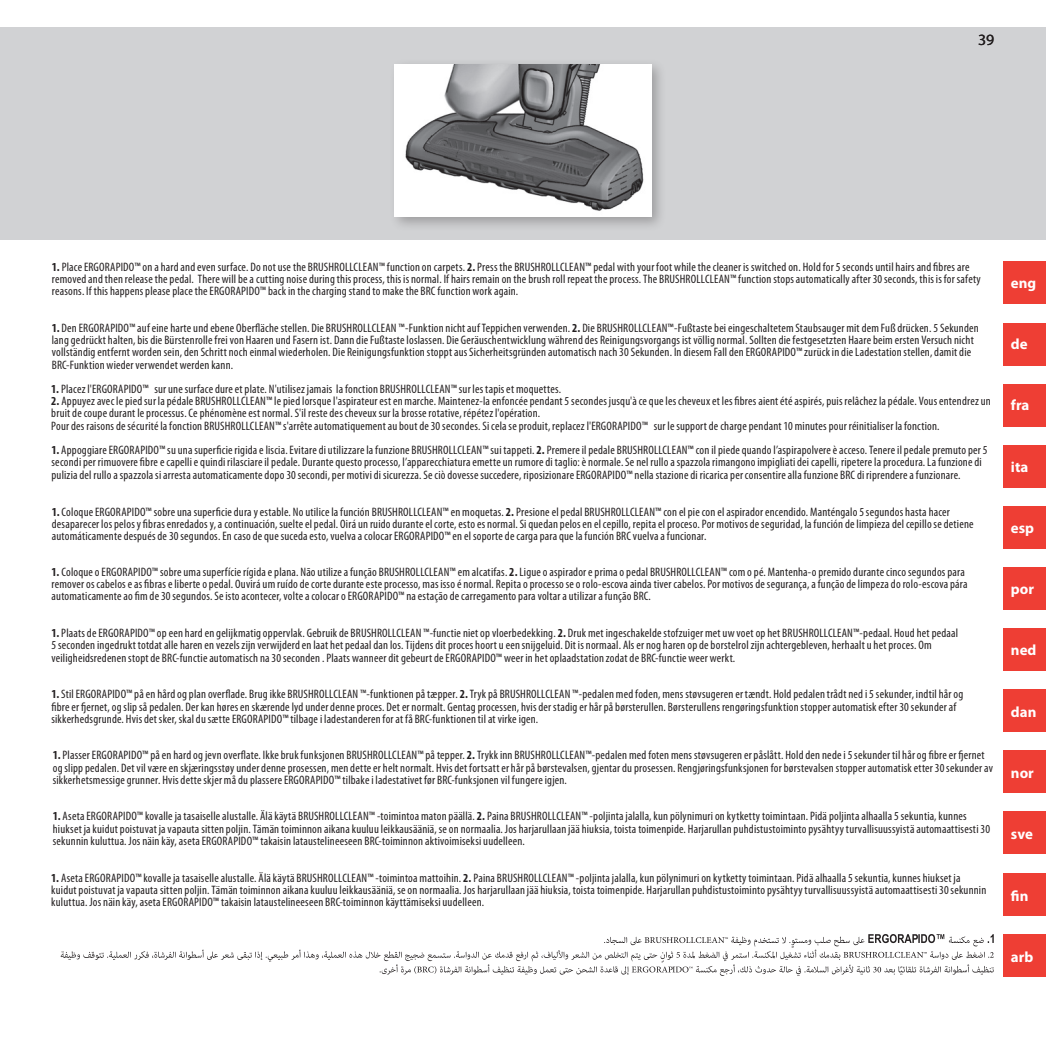
<style>
.page{position:relative;width:1046px;height:1046px;background:#fff}
.page>*{position:absolute;margin:0;border:0;box-sizing:border-box;transform-origin:0 0}
.t1{font:15.75px "Myriad Pro";color:#231f20}
.t2{font:700 14.88px "Myriad Pro";color:#fff}
.Bold{font:condensed 12.25px/12.2px "Myriad Pro";letter-spacing:.015em;color:#231f20}
.Italic{font:condensed 12.25px/12.2px "Myriad Pro";letter-spacing:.015em;color:#231f20}
.s1{font-weight:700}
</style>
<div class="page">
<div style="left:0;top:27px;width:1046px;height:25px;background:#d1d2d4"></div>
<div style="left:0;top:50px;width:1046px;height:190px;background:#d1d2d4"></div>
<div style="left:1003px;top:689px;width:43px;height:43px;background:#ee3e34"></div>
<div style="left:1003px;top:933px;width:43px;height:43px;background:#ee3e34"></div>
<div style="left:1003px;top:628px;width:43px;height:43px;background:#ee3e34"></div>
<div style="left:1003px;top:872px;width:43px;height:43px;background:#ee3e34"></div>
<div style="left:1003px;top:567px;width:43px;height:42px;background:#ee3e34"></div>
<div style="left:1003px;top:811px;width:43px;height:43px;background:#ee3e34"></div>
<div style="left:1003px;top:506px;width:43px;height:43px;background:#ee3e34"></div>
<div style="left:1003px;top:750px;width:43px;height:43px;background:#ee3e34"></div>
<div style="left:1003px;top:445px;width:43px;height:43px;background:#ee3e34"></div>
<div style="left:1003px;top:383px;width:43px;height:43px;background:#ee3e34"></div>
<div style="left:1003px;top:322px;width:43px;height:43px;background:#ee3e34"></div>
<div style="left:1003px;top:261px;width:43px;height:43px;background:#ee3e34"></div>
<div style="left:389px;top:59px;width:278px;height:173px;background:#231f20;opacity:.3"></div>
<img style="left:394px;top:64px;width:257px;height:152px">
<svg style="left:61px;top:934px;width:933px;height:42px"></svg>
<p class="t1" style="left:978px;top:30px;width:18px">39</p>
<p class="Bold" style="left:52px;top:260px;width:930px"><span class="s1">1.</span> Place ERGORAPIDO™ on a hard and even surface. Do not use the BRUSHROLLCLEAN™ function on carpets. <span class="s1">2.</span> Press the BRUSHROLLCLEAN™ pedal with your foot while the cleaner is switched on. Hold for 5 seconds until hairs and fibres are removed and then release the pedal. There will be a cutting noise during this process, this is normal. If hairs remain on the brush roll repeat the process. The BRUSHROLLCLEAN™ function stops automatically after 30 seconds, this is for safety reasons. If this happens please place the ERGORAPIDO™ back in the charging stand to make the BRC function work again.</p>
<p class="Bold" style="left:52px;top:322px;width:928px"><span class="s1">1.</span> Den ERGORAPIDO™ auf eine harte und ebene Oberfläche stellen. Die BRUSHROLLCLEAN ™-Funktion nicht auf Teppichen verwenden. <span class="s1">2.</span> Die BRUSHROLLCLEAN™-Fußtaste bei eingeschaltetem Staubsauger mit dem Fuß drücken. 5 Sekunden lang gedrückt halten, bis die Bürstenrolle frei von Haaren und Fasern ist. Dann die Fußtaste loslassen. Die Geräuschentwicklung während des Reinigungsvorgangs ist völlig normal. Sollten die festgesetzten Haare beim ersten Versuch nicht vollständig entfernt worden sein, den Schritt noch einmal wiederholen. Die Reinigungsfunktion stoppt aus Sicherheitsgründen automatisch nach 30 Sekunden. In diesem Fall den ERGORAPIDO™ zurück in die Ladestation stellen, damit die BRC-Funktion wieder verwendet werden kann.</p>
<p class="Bold" style="left:51px;top:382px;width:511px"><span class="s1">1.</span> Placez l'ERGORAPIDO™ sur une surface dure et plate. N'utilisez jamais la fonction BRUSHROLLCLEAN™ sur les tapis et moquettes.</p>
<p class="Bold" style="left:51px;top:395px;width:941px"><span class="s1">2.</span> Appuyez avec le pied sur la pédale BRUSHROLLCLEAN™ le pied lorsque l'aspirateur est en marche. Maintenez-la enfoncée pendant 5 secondes jusqu'à ce que les cheveux et les fibres aient été aspirés, puis relâchez la pédale. Vous entendrez un bruit de coupe durant le processus. Ce phénomène est normal. S'il reste des cheveux sur la brosse rotative, répétez l'opération.</p>
<p class="Bold" style="left:51px;top:419px;width:890px">Pour des raisons de sécurité la fonction BRUSHROLLCLEAN™ s'arrête automatiquement au bout de 30 secondes. Si cela se produit, replacez l'ERGORAPIDO™ sur le support de charge pendant 10 minutes pour réinitialiser la fonction.</p>
<p class="Bold" style="left:52px;top:444px;width:937px"><span class="s1">1.</span> Appoggiare ERGORAPIDO™ su una superficie rigida e liscia. Evitare di utilizzare la funzione BRUSHROLLCLEAN™ sui tappeti. <span class="s1">2.</span> Premere il pedale BRUSHROLLCLEAN™ con il piede quando l’aspirapolvere è acceso. Tenere il pedale premuto per 5 secondi per rimuovere fibre e capelli e quindi rilasciare il pedale. Durante questo processo, l’apparecchiatura emette un rumore di taglio: è normale. Se nel rullo a spazzola rimangono impigliati dei capelli, ripetere la procedura. La funzione di pulizia del rullo a spazzola si arresta automaticamente dopo 30 secondi, per motivi di sicurezza. Se ciò dovesse succedere, riposizionare ERGORAPIDO™ nella stazione di ricarica per consentire alla funzione BRC di riprendere a funzionare.</p>
<p class="Bold" style="left:52px;top:505px;width:923px"><span class="s1">1.</span> Coloque ERGORAPIDO™ sobre una superficie dura y estable. No utilice la función BRUSHROLLCLEAN™ en moquetas. <span class="s1">2.</span> Presione el pedal BRUSHROLLCLEAN™ con el pie con el aspirador encendido. Manténgalo 5 segundos hasta hacer desaparecer los pelos y fibras enredados y, a continuación, suelte el pedal. Oirá un ruido durante el corte, esto es normal. Si quedan pelos en el cepillo, repita el proceso. Por motivos de seguridad, la función de limpieza del cepillo se detiene automáticamente después de 30 segundos. En caso de que suceda esto, vuelva a colocar ERGORAPIDO™ en el soporte de carga para que la función BRC vuelva a funcionar.</p>
<p class="Bold" style="left:52px;top:565px;width:917px"><span class="s1">1.</span> Coloque o ERGORAPIDO™ sobre uma superfície rígida e plana. Não utilize a função BRUSHROLLCLEAN™ em alcatifas. <span class="s1">2.</span> Ligue o aspirador e prima o pedal BRUSHROLLCLEAN™ com o pé. Mantenha-o premido durante cinco segundos para remover os cabelos e as fibras e liberte o pedal. Ouvirá um ruído de corte durante este processo, mas isso é normal. Repita o processo se o rolo-escova ainda tiver cabelos. Por motivos de segurança, a função de limpeza do rolo-escova pára automaticamente ao fim de 30 segundos. Se isto acontecer, volte a colocar o ERGORAPIDO™ na estação de carregamento para voltar a utilizar a função BRC.</p>
<p class="Italic" style="left:52px;top:627px;width:908px"><span class="s1">1.</span> Plaats de ERGORAPIDO™ op een hard en gelijkmatig oppervlak. Gebruik de BRUSHROLLCLEAN ™-functie niet op vloerbedekking. <span class="s1">2.</span> Druk met ingeschakelde stofzuiger met uw voet op het BRUSHROLLCLEAN™-pedaal. Houd het pedaal<br>5 seconden ingedrukt totdat alle haren en vezels zijn verwijderd en laat het pedaal dan los. Tijdens dit proces hoort u een snijgeluid. Dit is normaal. Als er nog haren op de borstelrol zijn achtergebleven, herhaalt u het proces. Om veiligheidsredenen stopt de BRC-functie automatisch na 30 seconden . Plaats wanneer dit gebeurt de ERGORAPIDO™ weer in het oplaadstation zodat de BRC-functie weer werkt.</p>
<p class="Bold" style="left:52px;top:688px;width:913px"><span class="s1">1.</span> Stil ERGORAPIDO™ på en hård og plan overflade. Brug ikke BRUSHROLLCLEAN ™-funktionen på tæpper. <span class="s1">2.</span> Tryk på BRUSHROLLCLEAN ™-pedalen med foden, mens støvsugeren er tændt. Hold pedalen trådt ned i 5 sekunder, indtil hår og fibre er fjernet, og slip så pedalen. Der kan høres en skærende lyd under denne proces. Det er normalt. Gentag processen, hvis der stadig er hår på børsterullen. Børsterullens rengøringsfunktion stopper automatisk efter 30 sekunder af sikkerhedsgrunde. Hvis det sker, skal du sætte ERGORAPIDO™ tilbage i ladestanderen for at få BRC-funktionen til at virke igen.</p>
<p class="Bold" style="left:53px;top:749px;width:942px"><span class="s1">1.</span> Plasser ERGORAPIDO™ på en hard og jevn overflate. Ikke bruk funksjonen BRUSHROLLCLEAN™ på tepper. <span class="s1">2.</span> Trykk inn BRUSHROLLCLEAN™-pedalen med foten mens støvsugeren er påslått. Hold den nede i 5 sekunder til hår og fibre er fjernet og slipp pedalen. Det vil være en skjæringsstøy under denne prosessen, men dette er helt normalt. Hvis det fortsatt er hår på børstevalsen, gjentar du prosessen. Rengjøringsfunksjonen for børstevalsen stopper automatisk etter 30 sekunder av sikkerhetsmessige grunner. Hvis dette skjer må du plassere ERGORAPIDO™ tilbake i ladestativet før BRC-funksjonen vil fungere igjen.</p>
<p class="Bold" style="left:53px;top:810px;width:939px"><span class="s1">1.</span> Aseta ERGORAPIDO™ kovalle ja tasaiselle alustalle. Älä käytä BRUSHROLLCLEAN™ -toimintoa maton päällä. <span class="s1">2.</span> Paina BRUSHROLLCLEAN™ -poljinta jalalla, kun pölynimuri on kytketty toimintaan. Pidä poljinta alhaalla 5 sekuntia, kunnes hiukset ja kuidut poistuvat ja vapauta sitten poljin. Tämän toiminnon aikana kuuluu leikkausääniä, se on normaalia. Jos harjarullaan jää hiuksia, toista toimenpide. Harjarullan puhdistustoiminto pysähtyy turvallisuussyistä automaattisesti 30 sekunnin kuluttua. Jos näin käy, aseta ERGORAPIDO™ takaisin lataustelineeseen BRC-toiminnon aktivoimiseksi uudelleen.</p>
<p class="Bold" style="left:51px;top:871px;width:936px"><span class="s1">1.</span> Aseta ERGORAPIDO™ kovalle ja tasaiselle alustalle. Älä käytä BRUSHROLLCLEAN™ -toimintoa mattoihin. <span class="s1">2.</span> Paina BRUSHROLLCLEAN™ -poljinta jalalla, kun pölynimuri on kytketty toimintaan. Pidä alhaalla 5 sekuntia, kunnes hiukset ja kuidut poistuvat ja vapauta sitten poljin. Tämän toiminnon aikana kuuluu leikkausääniä, se on normaalia. Jos harjarullaan jää hiuksia, toista toimenpide. Harjarullan puhdistustoiminto pysähtyy turvallisuussyistä automaattisesti 30 sekunnin kuluttua. Jos näin käy, aseta ERGORAPIDO™ takaisin lataustelineeseen BRC-toiminnon käyttämiseksi uudelleen.</p>
<p class="t2" style="left:1011px;top:273px;width:27px">eng</p>
<p class="t2" style="left:1011px;top:334px;width:18px">de</p>
<p class="t2" style="left:1011px;top:396px;width:20px">fra</p>
<p class="t2" style="left:1011px;top:457px;width:19px">ita</p>
<p class="t2" style="left:1011px;top:518px;width:25px">esp</p>
<p class="t2" style="left:1011px;top:579px;width:25px">por</p>
<p class="t2" style="left:1011px;top:641px;width:27px">ned</p>
<p class="t2" style="left:1011px;top:702px;width:27px">dan</p>
<p class="t2" style="left:1011px;top:763px;width:24px">nor</p>
<p class="t2" style="left:1011px;top:824px;width:23px">sve</p>
<p class="t2" style="left:1011px;top:886px;width:19px">fin</p>
<p class="t2" style="left:1011px;top:947px;width:24px">arb</p>
</div>
